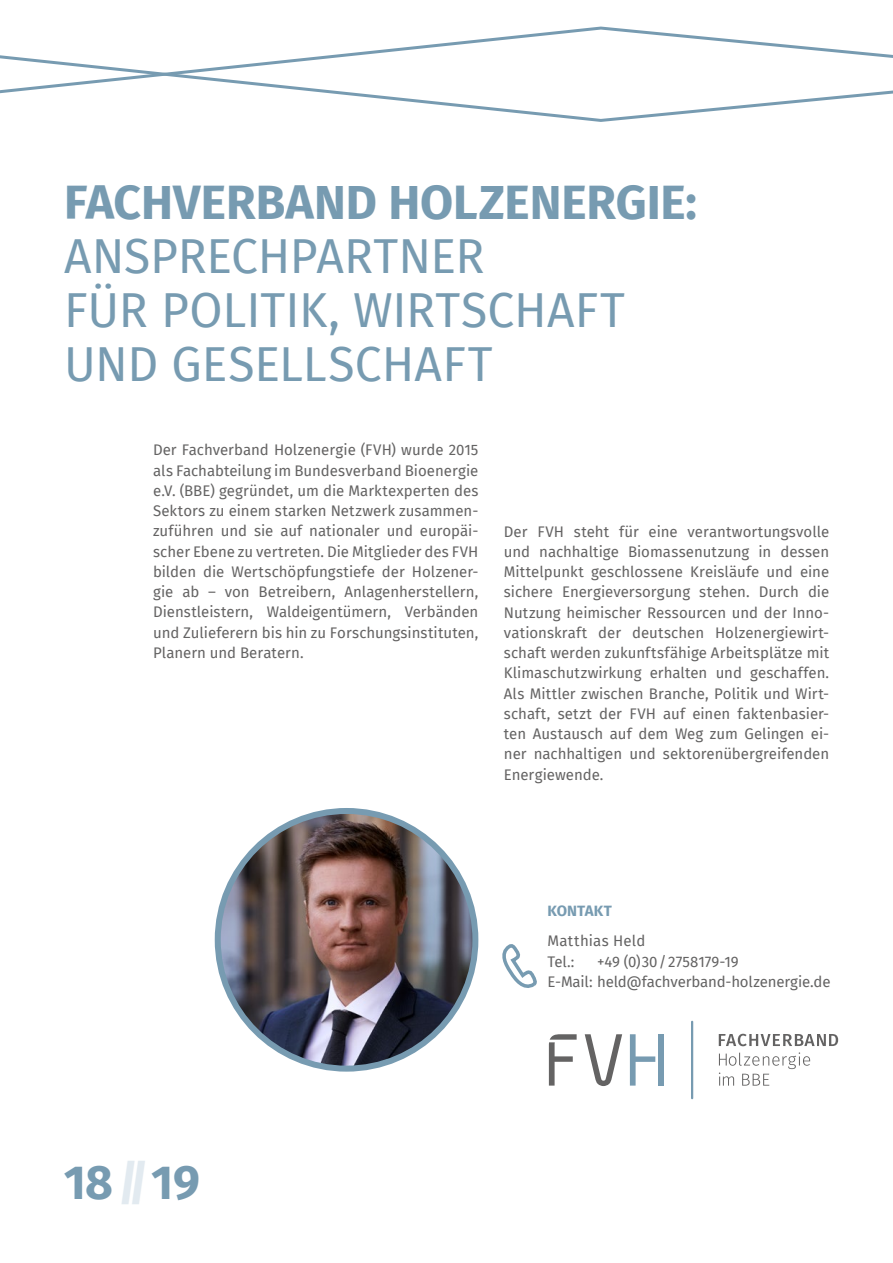
<style>
.page{position:relative;width:893px;height:1263px;background:#fff}
.page>*{position:absolute;margin:0;border:0;box-sizing:border-box;transform-origin:0 0}
.t1{font:48px/54px "Fira Sans";color:#779bb1}
.t2{font:700 48px "Fira Sans";letter-spacing:-.005em;color:#779bb1}
.t3{font:15px/20.2px "Fira Sans";color:#646363;text-align:justify}
.t4{font:700 15px "Fira Sans";letter-spacing:.005em;color:#779bb1}
.s1{font-style:italic;color:#e2eaf0}
</style>
<div class="page">
<svg style="left:0;top:28px;width:893px;height:94px"></svg>
<img style="left:218px;top:811px;width:257px;height:257px;border-radius:129px">
<div style="left:215px;top:808px;width:263px;height:263px;border:6px solid #779bb1;border-radius:50%"></div>
<svg style="left:502px;top:944px;width:35px;height:44px"></svg>
<svg style="left:719px;top:1034px;width:119px;height:12px"></svg>
<svg style="left:719px;top:1052px;width:91px;height:33px"></svg>
<svg style="left:585px;top:1034px;width:37px;height:52px"></svg>
<svg style="left:549px;top:1034px;width:28px;height:51px"></svg>
<svg style="left:630px;top:1034px;width:25px;height:51px"></svg>
<div style="left:658px;top:1034px;width:6px;height:51px;background:#779bb1"></div>
<hr style="left:691px;top:1021px;width:2px;height:78px;background:#779bb1">
<h1 class="t2" style="left:64px;top:162px;width:635px">FACHVERBAND HOLZENERGIE:</h1>
<h1 class="t1" style="left:64px;top:228px;width:563px">ANSPRECHPARTNER<br>FÜR POLITIK, WIRTSCHAFT<br>UND GESELLSCHAFT</h1>
<p class="t3" style="left:153px;top:439px;width:327px">Der Fachverband Holzenergie (FVH) wurde 2015 als Fachabteilung im Bundesverband Bioenergie e.V. (BBE) gegründet, um die Marktexperten des Sektors zu einem starken Netzwerk zusammen&shy;zuführen und sie auf nationaler und europäi&shy;scher Ebene zu vertreten. Die Mitglieder des FVH bilden die Wertschöpfungstiefe der Holzener&shy;gie ab – von Betreibern, Anlagenherstellern, Dienstleistern, Waldeigentümern, Verbänden und Zulieferern bis hin zu Forschungsinstituten, Planern und Beratern.</p>
<p class="t3" style="left:504px;top:521px;width:327px">Der FVH steht für eine verantwortungsvolle und nachhaltige Biomassenutzung in dessen Mittelpunkt geschlossene Kreisläufe und eine sichere Energieversorgung stehen. Durch die Nutzung heimischer Ressourcen und der Inno&shy;vationskraft der deutschen Holzenergiewirt&shy;schaft werden zukunftsfähige Arbeitsplätze mit Klimaschutzwirkung erhalten und geschaffen.<br>Als Mittler zwischen Branche, Politik und Wirt&shy;schaft, setzt der FVH auf einen faktenbasier&shy;ten Austausch auf dem Weg zum Gelingen ei&shy;ner nachhaltigen und sektorenübergreifenden Energiewende.</p>
<p class="t4" style="left:548px;top:898px;width:66px">KONTAKT</p>
<p class="t3" style="left:548px;top:930px;width:99px">Matthias Held<br>Tel.:</p>
<p class="t3" style="left:548px;top:951px;width:285px;text-indent:50px">+49 (0)30 / 2758179-19<br>E-Mail: held@fachverband-holzenergie.de</p>
<h1 class="t2" style="left:64px;top:1142px;width:138px">18 <span class="s1">‖</span> 19</h1>
</div>
